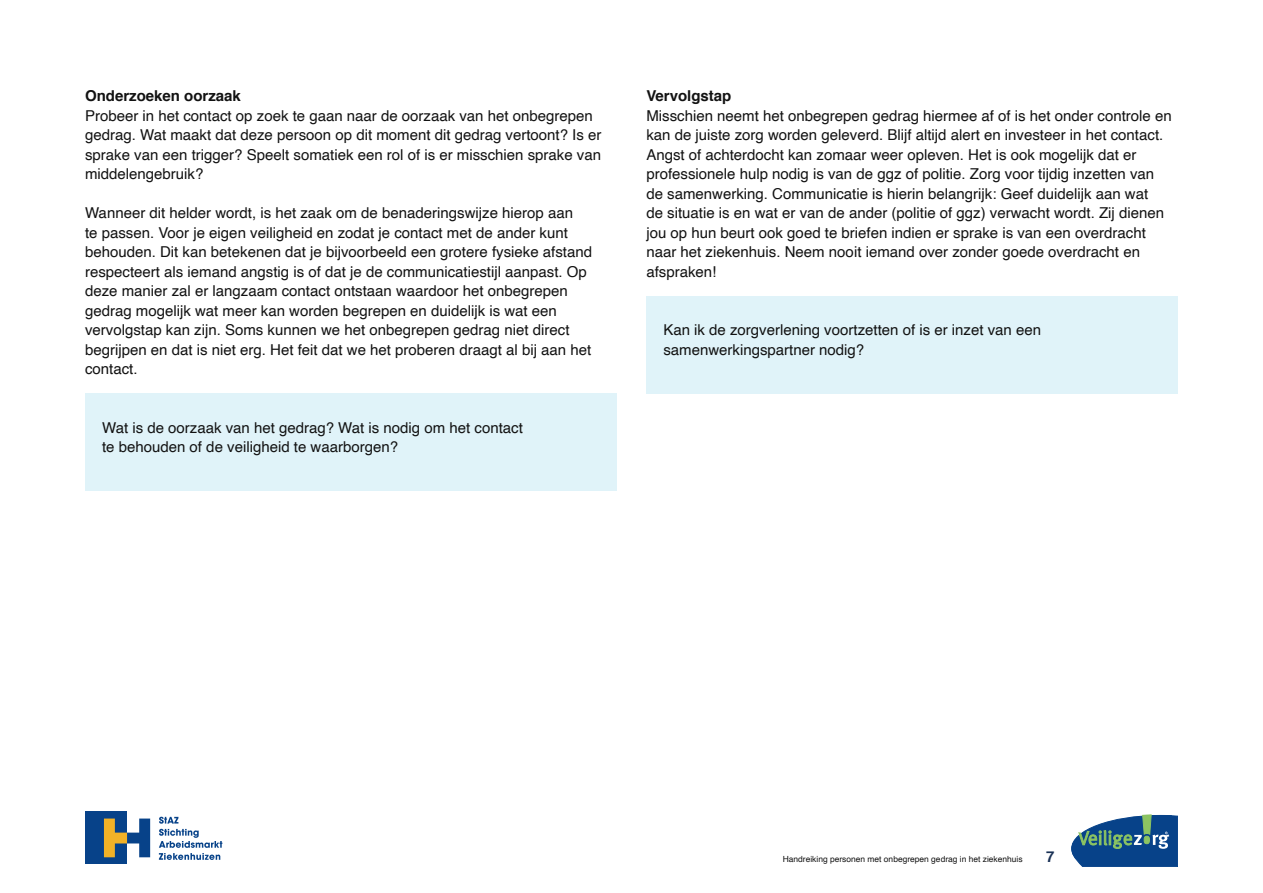
<style>
.page{position:relative;width:1263px;height:893px;background:#fff}
.page>*{position:absolute;margin:0;border:0;box-sizing:border-box;transform-origin:0 0}
.t1{font:15px/19.5px "Helvetica";color:#121212}
.t2{font:700 15px "Helvetica";color:#121212}
.t3{font:700 15px "Helvetica";color:#193156}
.t4{font:8.4px "Helvetica";color:#121212}
</style>
<div class="page">
<svg style="left:1072px;top:815px;width:106px;height:52px;background:#3b6d96"></svg>
<svg style="left:159px;top:817px;width:63px;height:43px"></svg>
<div style="left:86px;top:811px;width:41px;height:53px;background:#074289"></div>
<svg style="left:104px;top:818px;width:46px;height:39px"></svg>
<div style="left:85px;top:394px;width:532px;height:97px;background:#e0f3f9"></div>
<div style="left:646px;top:296px;width:532px;height:98px;background:#e0f3f9"></div>
<p class="t2" style="left:85px;top:86px;width:157px">Onderzoeken oorzaak</p>
<p class="t1" style="left:85px;top:106px;width:518px">Probeer in het contact op zoek te gaan naar de oorzaak van het onbegrepen gedrag. Wat maakt dat deze persoon op dit moment dit gedrag vertoont? Is er sprake van een trigger? Speelt somatiek een rol of is er misschien sprake van middelengebruik?</p>
<p class="t1" style="left:85px;top:203px;width:508px">Wanneer dit helder wordt, is het zaak om de benaderingswijze hierop aan<br>te passen. Voor je eigen veiligheid en zodat je contact met de ander kunt behouden. Dit kan betekenen dat je bijvoorbeeld een grotere fysieke afstand respecteert als iemand angstig is of dat je de communicatiestijl aanpast. Op deze manier zal er langzaam contact ontstaan waardoor het onbegrepen gedrag mogelijk wat meer kan worden begrepen en duidelijk is wat een vervolgstap kan zijn. Soms kunnen we het onbegrepen gedrag niet direct begrijpen en dat is niet erg. Het feit dat we het proberen draagt al bij aan het contact.</p>
<p class="t1" style="left:102px;top:418px;width:422px">Wat is de oorzaak van het gedrag? Wat is nodig om het contact te behouden of de veiligheid te waarborgen?</p>
<p class="t2" style="left:646px;top:86px;width:87px">Vervolgstap</p>
<p class="t1" style="left:646px;top:106px;width:527px">Misschien neemt het onbegrepen gedrag hiermee af of is het onder controle en kan de juiste zorg worden geleverd. Blijf altijd alert en investeer in het contact.<br>Angst of achterdocht kan zomaar weer opleven. Het is ook mogelijk dat er professionele hulp nodig is van de ggz of politie. Zorg voor tijdig inzetten van de samenwerking. Communicatie is hierin belangrijk: Geef duidelijk aan wat<br>de situatie is en wat er van de ander (politie of ggz) verwacht wordt. Zij dienen jou op hun beurt ook goed te briefen indien er sprake is van een overdracht naar het ziekenhuis. Neem nooit iemand over zonder goede overdracht en afspraken!</p>
<p class="t1" style="left:663px;top:320px;width:379px">Kan ik de zorgverlening voortzetten of is er inzet van een samenwerkingspartner nodig?</p>
<p class="t4" style="left:783px;top:852px;width:241px">Handreiking personen met onbegrepen gedrag in het ziekenhuis</p>
<p class="t3" style="left:1046px;top:846px;width:10px">7</p>
</div>
